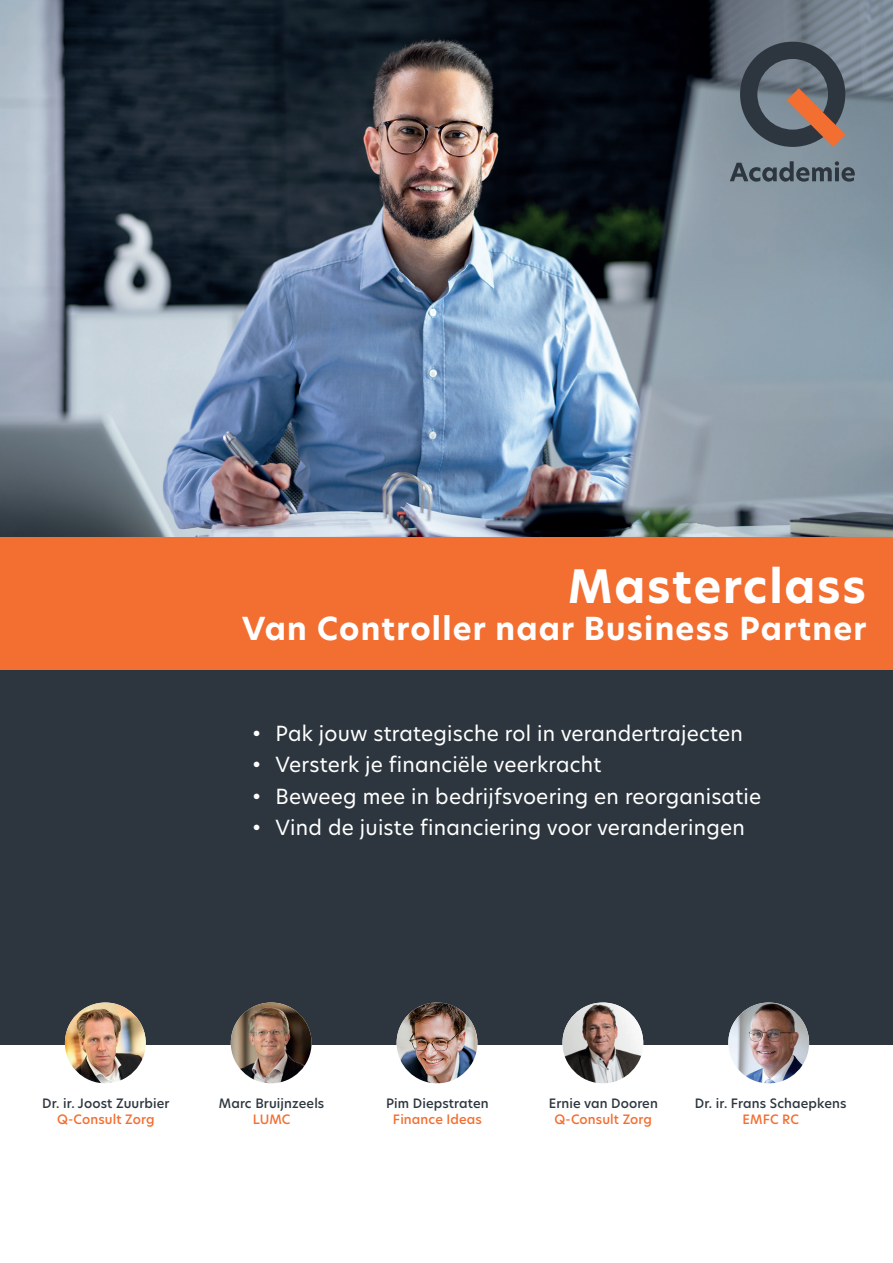
<style>
.page{position:relative;width:893px;height:1263px;background:#fff}
.page>*{position:absolute;margin:0;border:0;box-sizing:border-box;transform-origin:0 0}
.t1{font:700 45.15px "New Hero";letter-spacing:.04em;color:#fff}
.t2{font:700 31.05px "New Hero";letter-spacing:.04em;color:#fff}
.t3{font:20.55px "New Hero";letter-spacing:.01em;color:#fff}
.t4{font:500 12.75px "New Hero";letter-spacing:.01em;color:#2d363e}
.t5{font:500 12.75px "New Hero";letter-spacing:.01em;color:#f36e31}
</style>
<div class="page">
<img style="left:0;top:0;width:893px;height:537px">
<div style="left:0;top:659px;width:893px;height:386px;background:#2d363e"></div>
<svg style="left:740px;top:42px;width:105px;height:105px;background:#666265"></svg>
<svg style="left:730px;top:161px;width:125px;height:21px;background:#626f79"></svg>
<div style="left:0;top:537px;width:893px;height:133px;background:#f36e31"></div>
<img style="left:65px;top:1002px;width:81px;height:81px;border-radius:40px">
<img style="left:231px;top:1002px;width:81px;height:81px;border-radius:40px">
<img style="left:397px;top:1002px;width:80px;height:81px;border-radius:40px">
<img style="left:562px;top:1002px;width:81px;height:81px;border-radius:40px">
<img style="left:728px;top:1002px;width:81px;height:81px;border-radius:40px">
<h1 class="t1" style="left:568px;top:555px;width:299px">Masterclass</h1>
<h2 class="t2" style="left:242px;top:607px;width:626px">Van Controller naar Business Partner</h2>
<p class="t3" style="left:252px;top:720px;width:492px">• Pak jouw strategische rol in verandertrajecten</p>
<p class="t3" style="left:252px;top:751px;width:351px">• Versterk je financiële veerkracht</p>
<p class="t3" style="left:252px;top:782px;width:510px">• Beweeg mee in bedrijfsvoering en reorganisatie</p>
<p class="t3" style="left:252px;top:813px;width:494px">• Vind de juiste financiering voor veranderingen</p>
<p class="t4" style="left:42px;top:1095px;width:129px">Dr. ir. Joost Zuurbier</p>
<p class="t5" style="left:57px;top:1110px;width:99px">Q-Consult Zorg</p>
<p class="t4" style="left:219px;top:1095px;width:107px">Marc Bruijnzeels</p>
<p class="t5" style="left:253px;top:1110px;width:39px">LUMC</p>
<p class="t4" style="left:386px;top:1095px;width:104px">Pim Diepstraten</p>
<p class="t5" style="left:393px;top:1110px;width:91px">Finance Ideas</p>
<p class="t4" style="left:549px;top:1095px;width:111px">Ernie van Dooren</p>
<p class="t5" style="left:555px;top:1110px;width:99px">Q-Consult Zorg</p>
<p class="t4" style="left:695px;top:1095px;width:153px">Dr. ir. Frans Schaepkens</p>
<p class="t5" style="left:742px;top:1110px;width:58px">EMFC RC</p>
</div>
